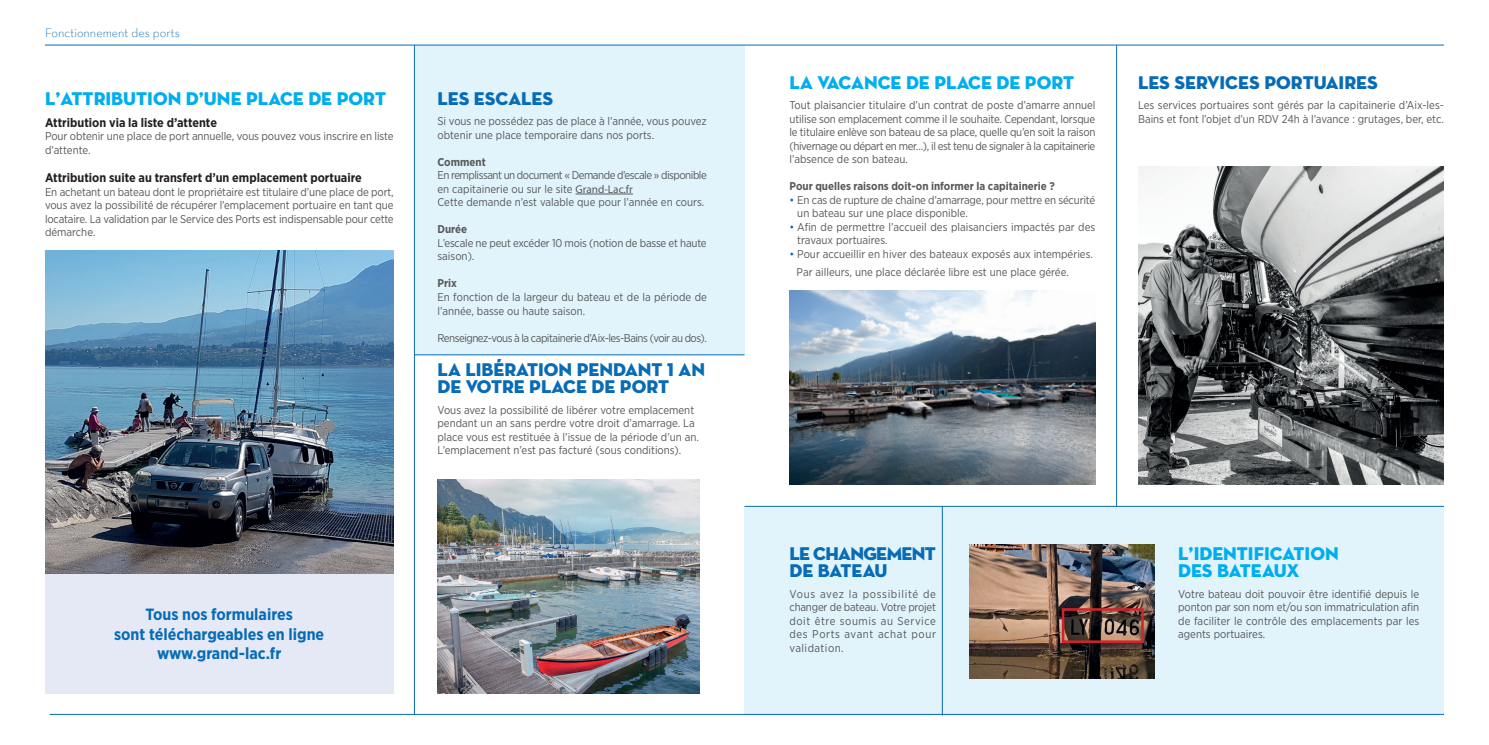
<style>
.page{position:relative;width:1489px;height:745px;background:#fff}
.page>*{position:absolute;margin:0;border:0;box-sizing:border-box;transform-origin:0 0}
.t1{font:18.75px/17.5px "Neutra Disp Titling";color:#00aeef}
.t2{font:18.75px/17.5px "Neutra Disp Titling";color:#076bb6}
.t3{font:18.75px/17.5px "Neutra Disp Titling";letter-spacing:-.035em;color:#076bb6}
.t4{font:700 16.25px/19.5px "Gotham Narrow";color:#076bb6;text-align:center}
.t5{font:700 12.5px "Gotham Narrow";color:#231f20}
.t6{font:12.5px "Neutra Text Light Alt";color:#076bb6}
.t7{font:11.25px/13.5px "Gotham Narrow";color:#57585a}
.t8{font:700 11.25px "Gotham Narrow";color:#57585a}
.t9{font:11.25px "Gotham Narrow";letter-spacing:-.045em;color:#57585a}
.t10{font:11.25px/13.5px "Gotham Narrow";letter-spacing:-.02em;color:#57585a}
.s1{font-family:"Myriad Pro"}
.s2{color:#076bb6}
</style>
<div class="page">
<div style="left:414px;top:45px;width:330px;height:309px;background:#e1f4fc"></div>
<div style="left:744px;top:506px;width:699px;height:207px;background:#e1f4fc"></div>
<hr style="left:575px;top:193px;width:58px;height:1px;background:#57585a">
<div style="left:45px;top:572px;width:348px;height:120px;background:#e4e9f5"></div>
<img style="left:45px;top:250px;width:348px;height:322px">
<img style="left:789px;top:291px;width:306px;height:193px">
<img style="left:437px;top:479px;width:262px;height:213px">
<img style="left:1138px;top:166px;width:305px;height:318px">
<img style="left:969px;top:544px;width:185px;height:134px">
<hr style="left:45px;top:45px;width:1398px;height:1px;background:#076bb6">
<hr style="left:414px;top:354px;width:330px;height:1px;background:#076bb6">
<hr style="left:744px;top:506px;width:699px;height:1px;background:#076bb6">
<hr style="left:50px;top:713px;width:1393px;height:1px;background:#076bb6">
<hr style="left:414px;top:45px;width:1px;height:669px;background:#076bb6">
<hr style="left:1116px;top:45px;width:1px;height:461px;background:#076bb6">
<hr style="left:942px;top:506px;width:1px;height:209px;background:#076bb6">
<div style="left:1061px;top:607px;width:82px;height:35px;border:2px solid #d1232a"></div>
<p class="t6" style="left:45px;top:25px;width:136px">Fonctionnement des ports</p>
<h1 class="t1" style="left:45px;top:90px;width:342px">L’ATTRIBUTION D’UNE PLACE DE PORT</h1>
<p class="t5" style="left:45px;top:114px;width:173px">Attribution via la liste d’attente</p>
<p class="t7" style="left:45px;top:129px;width:350px">Pour obtenir une place de port annuelle, vous pouvez vous inscrire en liste d’attente.</p>
<p class="t5" style="left:45px;top:170px;width:318px">Attribution suite au transfert d’un emplacement portuaire</p>
<p class="t7" style="left:45px;top:185px;width:350px;text-align:justify">En achetant un bateau dont le propriétaire est titulaire d’une place de port, vous avez la possibilité de récupérer l’emplacement portuaire en tant que locataire. La validation par le Service des Ports est indispensable pour cette démarche.</p>
<h1 class="t2" style="left:437px;top:90px;width:117px">LES ESCALES</h1>
<p class="t7" style="left:437px;top:114px;width:271px">Si vous ne possédez pas de place à l’année, vous pouvez obtenir une place temporaire dans nos ports.</p>
<p class="t8" style="left:437px;top:154px;width:50px">Comment</p>
<p class="t7" style="left:437px;top:168px;width:271px">En remplissant un document « Demande d’escale » disponible en capitainerie ou sur le site <span class="s1">Grand-Lac.fr<br></span>Cette demande n’est valable que pour l’année en cours.</p>
<p class="t8" style="left:437px;top:222px;width:31px">Durée</p>
<p class="t10" style="left:437px;top:236px;width:271px">L’escale ne peut excéder 10 mois (notion de basse et haute saison).</p>
<p class="t8" style="left:437px;top:276px;width:21px">Prix</p>
<p class="t7" style="left:437px;top:290px;width:271px">En fonction de la largeur du bateau et de la période de l’année, basse ou haute saison.</p>
<p class="t9" style="left:437px;top:330px;width:271px">Renseignez-vous à la capitainerie d’Aix-les-Bains (voir au dos).</p>
<h1 class="t2" style="left:437px;top:360px;width:269px">LA LIBÉRATION PENDANT 1 AN<br>DE VOTRE PLACE DE PORT</h1>
<p class="t7" style="left:437px;top:402px;width:263px">Vous avez la possibilité de libérer votre emplacement pendant un an sans perdre votre droit d’amarrage. La place vous est restituée à l’issue de la période d’un an.<br>L’emplacement n’est pas facturé (sous conditions).</p>
<h2 class="t4" style="left:114px;top:604px;width:212px">Tous nos formulaires<br>sont téléchargeables en ligne www.grand-lac.fr</h2>
<h1 class="t1" style="left:789px;top:73px;width:286px">LA VACANCE DE PLACE DE PORT</h1>
<p class="t7" style="left:789px;top:98px;width:307px;text-align:justify">Tout plaisancier titulaire d’un contrat de poste d’amarre annuel utilise son emplacement comme il le souhaite. Cependant, lorsque le titulaire enlève son bateau de sa place, quelle qu’en soit la raison (hivernage ou départ en mer…), il est tenu de signaler à la capitainerie l’absence de son bateau.</p>
<p class="t8" style="left:789px;top:179px;width:267px">Pour quelles raisons doit-on informer la capitainerie ?</p>
<p class="t7" style="left:797px;top:193px;width:299px;text-indent:-8px"><span class="s2">•</span> En cas de rupture de chaîne d’amarrage, pour mettre en sécurité un bateau sur une place disponible.</p>
<p class="t7" style="left:797px;top:220px;width:299px;text-indent:-8px"><span class="s2">•</span> Afin de permettre l’accueil des plaisanciers impactés par des travaux portuaires.</p>
<p class="t7" style="left:796px;top:244px;width:298px;line-height:18.5px;text-indent:-7px"><span class="s2">•</span> Pour accueillir en hiver des bateaux exposés aux intempéries.<br>Par ailleurs, une place déclarée libre est une place gérée.</p>
<h1 class="t2" style="left:1137px;top:73px;width:241px">LES SERVICES PORTUAIRES</h1>
<p class="t7" style="left:1137px;top:98px;width:307px">Les services portuaires sont gérés par la capitainerie d’Aix-les-<br>Bains et font l’objet d’un RDV 24h à l’avance : grutages, ber, etc.</p>
<h1 class="t3" style="left:789px;top:544px;width:148px">LE CHANGEMENT<br>DE BATEAU</h1>
<p class="t7" style="left:789px;top:586px;width:148px;text-align:justify">Vous avez la possibilité de changer de bateau. Votre projet doit être soumis au Service des Ports avant achat pour validation.</p>
<h1 class="t1" style="left:1178px;top:544px;width:162px">L’IDENTIFICATION<br>DES BATEAUX</h1>
<p class="t7" style="left:1178px;top:586px;width:243px;text-align:justify">Votre bateau doit pouvoir être identifié depuis le ponton par son nom et/ou son immatriculation afin de faciliter le contrôle des emplacements par les agents portuaires.</p>
</div>
